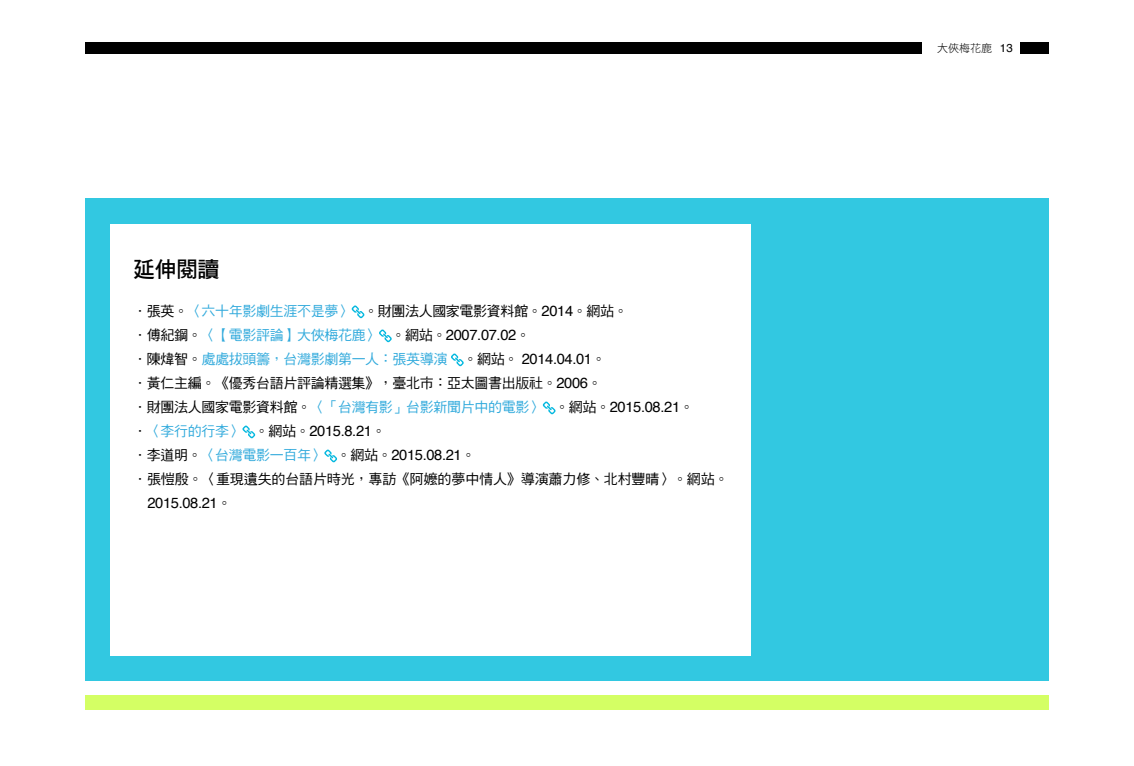
<style>
.page{position:relative;width:1134px;height:766px;background:#fff}
.page>*{position:absolute;margin:0;border:0;box-sizing:border-box;transform-origin:0 0}
.t1{font:22px "DF Hei Std W7";color:#000}
.t2{font:14.7px "Helvetica";letter-spacing:-.025em;color:#000}
.t3{font:14px/24px "DF Hei Std W5";letter-spacing:-.025em;color:#000}
.t4{font:11px "DF Hei Std W3";color:#000}
.s1{color:#32aadc}
.s2{font-family:"Helvetica";font-size:14.7px}
.s3{font-family:"DF Hei Std W5";font-size:14px}
.s4{font-family:"DF Hei Std W5";font-size:14px;color:#32aadc}
.s5{font-family:"Helvetica";font-size:11.6px}
</style>
<div class="page">
<div style="left:85px;top:198px;width:964px;height:482px;background:#32c8e1"></div>
<div style="left:85px;top:694px;width:964px;height:15px;background:#d4ff64"></div>
<div style="left:1020px;top:43px;width:29px;height:11px;background:#000"></div>
<div style="left:85px;top:43px;width:836px;height:11px;background:#000"></div>
<div style="left:111px;top:224px;width:640px;height:431px;background:#fff"></div>
<svg style="left:351px;top:305px;width:14px;height:13px"></svg>
<svg style="left:379px;top:329px;width:13px;height:13px"></svg>
<svg style="left:451px;top:353px;width:13px;height:13px"></svg>
<svg style="left:543px;top:401px;width:13px;height:13px"></svg>
<svg style="left:242px;top:425px;width:13px;height:13px"></svg>
<svg style="left:324px;top:449px;width:13px;height:13px"></svg>
<h1 class="t1" style="left:133px;top:257px;width:88px">延伸閱讀</h1>
<p class="t3" style="left:133px;top:299px;width:562px">．張英。<span class="s1">〈六十年影劇生涯不是夢〉</span> 。財團法人國家電影資料館。<span class="s2">2014</span>。網站。<br>．傅紀鋼。<span class="s1">〈【電影評論】大俠梅花鹿〉</span> 。網站。<span class="s2">2007.07.02</span>。<br>．陳煒智。<span class="s1">處處拔頭籌，台灣影劇第一人：張英導演</span> 。網站。 <span class="s2">2014.04.01</span>。<br>．黃仁主編。《優秀台語片評論精選集》，臺北市：亞太圖書出版社。<span class="s2">2006</span>。<br>．財團法人國家電影資料館。<span class="s1">〈「台灣有影」台影新聞片中的電影〉</span> 。網站。<span class="s2">2015.08.21</span>。</p>
<p class="t2" style="left:133px;top:420px;width:254px"><span class="s3">．</span><span class="s4">〈李行的行李〉</span> <span class="s3">。網站。</span>2015.8.21<span class="s3">。</span></p>
<p class="t3" style="left:133px;top:443px;width:597px">．李道明。<span class="s1">〈台灣電影一百年〉</span> 。網站。<span class="s2">2015.08.21</span>。<br>．張愷殷。〈重現遺失的台語片時光，專訪《阿嬤的夢中情人》導演蕭力修、北村豐晴〉。網站。</p>
<p class="t2" style="left:147px;top:492px;width:86px">2015.08.21<span class="s3">。</span></p>
<p class="t4" style="left:937px;top:42px;width:77px">大俠梅花鹿 <span class="s5">13</span></p>
</div>
